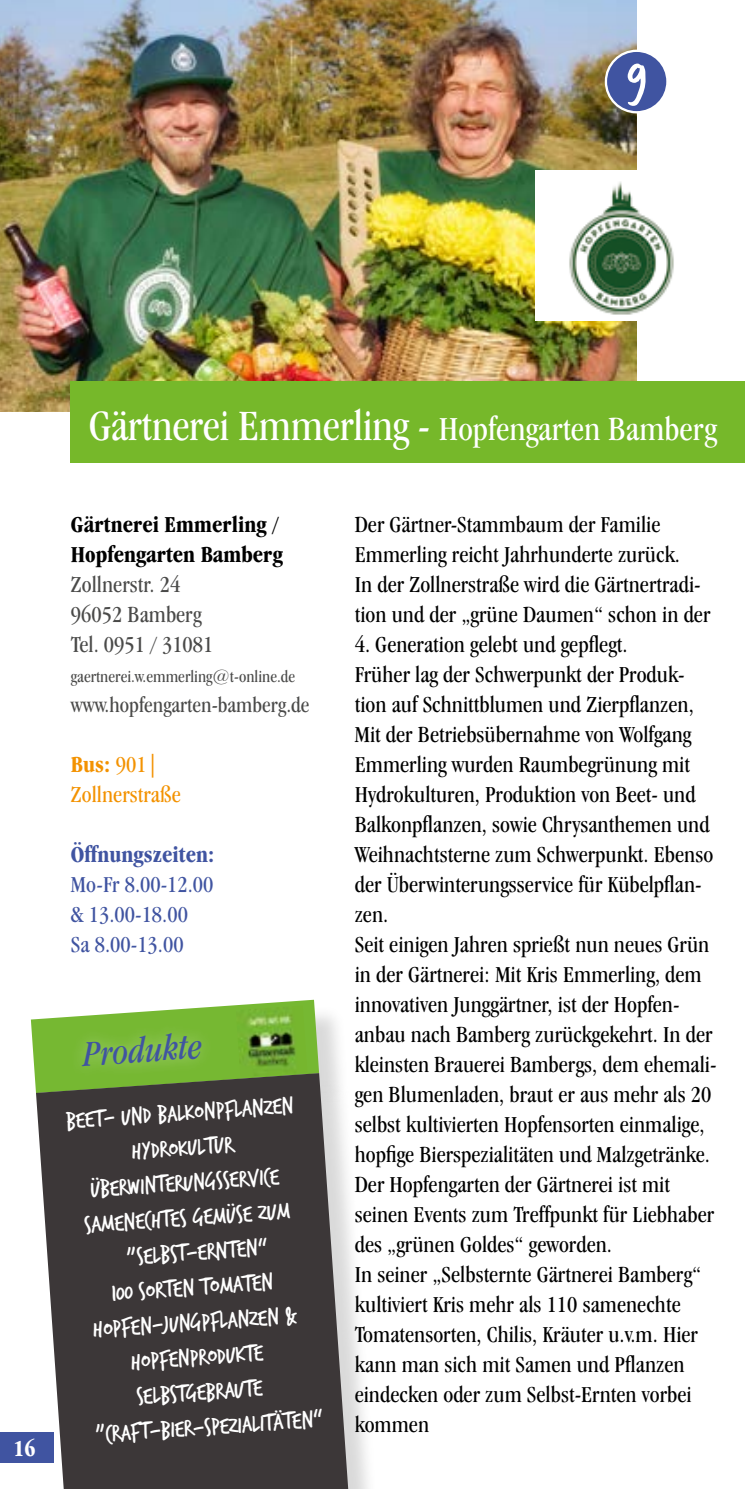
<style>
.page{position:relative;width:745px;height:1489px;background:#fff}
.page>*{position:absolute;margin:0;border:0;box-sizing:border-box;transform-origin:0 0}
.t1{font:58px "Trash Hand";color:#fff}
.t2{font:condensed 45px "Garamond IT Cby BT";letter-spacing:-.01em;color:#fff}
.t3{font:italic condensed 37.5px "Garamond IT Cby BT";color:#4054a1}
.t4{font:25px/35px "Trash Hand";color:#fff;text-align:center}
.t5{font:condensed 23.75px/30px "Garamond IT Cby BT";color:#000}
.t6{font:condensed 23.75px/30px "Garamond IT Cby BT";color:#4a4a49}
.t7{font:condensed 23.75px/30px "Garamond IT Cby BT";color:#4054a1}
.t8{font:700 condensed 23.75px/30px "Garamond IT Cby BT";color:#000}
.t9{font:condensed 23.75px/30px "Garamond IT Cby BT";color:#f39200}
.t10{font:700 condensed 23.75px "Garamond IT Cby BT";color:#4054a1}
.t11{font:700 condensed 23.75px "Garamond IT Cby BT";color:#fff}
.t12{font:condensed 22.5px "Garamond IT Cby BT";color:#4a4a49}
.t13{font:condensed 17.5px "Garamond IT Cby BT";color:#4a4a49}
.s1{font-size:34.75px}
.s2{font-weight:700}
</style>
<div class="page">
<div style="left:0;top:1431px;width:53px;height:30px;background:#4054a1"></div>
<img style="left:0;top:0;width:636px;height:411px">
<div style="left:71px;top:381px;width:673px;height:82px;background:#76b82a"></div>
<div style="left:605px;top:51px;width:62px;height:61px;background:#4054a1;border-radius:50%"></div>
<div style="left:604px;top:50px;width:64px;height:63px;border:2px solid #fff;border-radius:50%"></div>
<div style="left:534px;top:171px;width:176px;height:150px;background:#fff"></div>
<img style="left:569px;top:181px;width:105px;height:134px">
<div style="left:35px;top:1004px;width:315px;height:119px;background:#000;opacity:.15"></div>
<svg style="left:31px;top:999px;width:288px;height:94px"></svg>
<img style="left:235px;top:1005px;width:72px;height:68px">
<div style="left:41px;top:1077px;width:338px;height:411px;background:#000;opacity:.15"></div>
<svg style="left:36px;top:1073px;width:312px;height:415px;background:#4c4947"></svg>
<h1 class="t1" style="left:626px;top:52px;width:22px">9</h1>
<p class="t11" style="left:13px;top:1434px;width:24px">16</p>
<h2 class="t2" style="left:89px;top:399px;width:629px">Gärtnerei Emmerling - <span class="s1">Hopfengarten Bamberg</span></h2>
<p class="t8" style="left:71px;top:508px;width:213px">Gärtnerei Emmerling /<br>Hopfengarten Bamberg</p>
<p class="t6" style="left:71px;top:569px;width:144px">Zollnerstr. 24<br>96052 Bamberg<br>Tel. 0951 / 31081</p>
<p class="t13" style="left:71px;top:666px;width:225px">gaertnerei.w.emmerling@t-online.de</p>
<p class="t12" style="left:71px;top:691px;width:240px">www.hopfengarten-bamberg.de</p>
<p class="t9" style="left:71px;top:749px;width:111px"><span class="s2">Bus:</span> 901|<br>Zollnerstraße</p>
<p class="t10" style="left:71px;top:840px;width:145px">Öffnungszeiten:</p>
<p class="t7" style="left:71px;top:869px;width:144px">Mo-Fr 8.00-12.00 &amp; 13.00-18.00<br>Sa 8.00-13.00</p>
<h3 class="t3" style="left:82px;top:1031px;width:121px;rotate:-4deg">Produkte</h3>
<p class="t4" style="left:65px;top:1104px;width:237px;rotate:-4deg">Beet- und Balkonpflanzen<br>Hydrokultur<br>Überwinterungsservice<br>Samenechtes Gemüse zum „Selbst-Ernten“<br>100 Sorten Tomaten<br>Hopfen-Jungpflanzen &amp;<br>Hopfenprodukte<br>Selbstgebraute „Craft-Bier-Spezialitäten“</p>
<p class="t5" style="left:354px;top:509px;width:357px">Der Gärtner-Stammbaum der Familie Emmerling reicht Jahrhunderte zurück.<br>In der Zollnerstraße wird die Gärtnertradi&shy;tion und der „grüne Daumen“ schon in der</p>
<p class="t5" style="left:354px;top:629px;width:363px">4. Generation gelebt und gepflegt.<br>Früher lag der Schwerpunkt der Produk&shy;tion auf Schnittblumen und Zierpflanzen, Mit der Betriebsübernahme von Wolfgang Emmerling wurden Raumbegrünung mit Hydrokulturen, Produktion von Beet- und Balkonpflanzen, sowie Chrysanthemen und Weihnachtsterne zum Schwerpunkt. Ebenso der Überwinterungsservice für Kübelpflan&shy;zen.<br>Seit einigen Jahren sprießt nun neues Grün in der Gärtnerei: Mit Kris Emmerling, dem innovativen Junggärtner, ist der Hopfen&shy;anbau nach Bamberg zurückgekehrt. In der kleinsten Brauerei Bambergs, dem ehemali&shy;gen Blumenladen, braut er aus mehr als 20 selbst kultivierten Hopfensorten einmalige, hopfige Bierspezialitäten und Malzgetränke.<br>Der Hopfengarten der Gärtnerei ist mit seinen Events zum Treffpunkt für Liebhaber des „grünen Goldes“ geworden.<br>In seiner „Selbsternte Gärtnerei Bamberg“ kultiviert Kris mehr als 110 samenechte Tomatensorten, Chilis, Kräuter u.v.m. Hier kann man sich mit Samen und Pflanzen eindecken oder zum Selbst-Ernten vorbei kommen</p>
</div>
